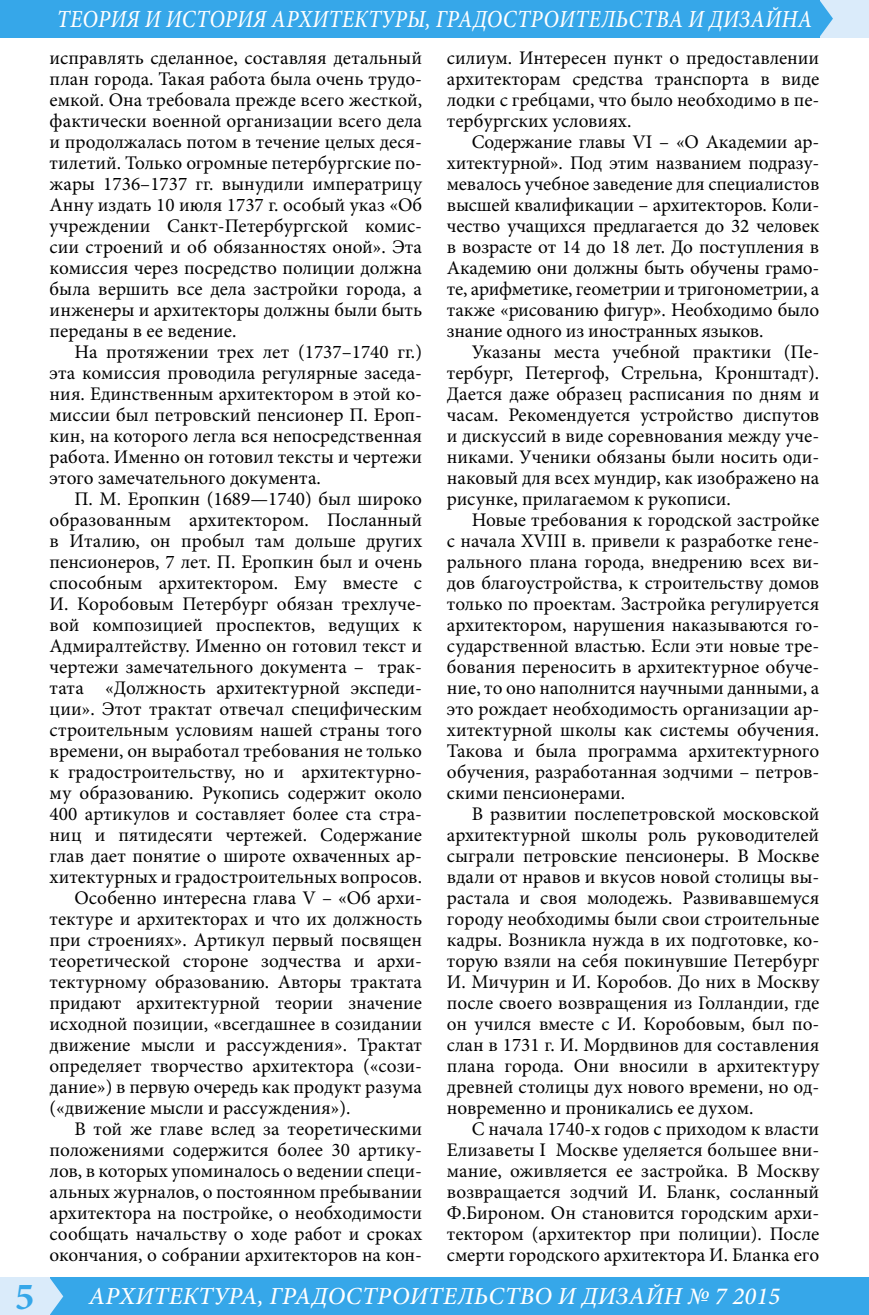
<style>
.page{position:relative;width:869px;height:1315px;background:#fff}
.page>*{position:absolute;margin:0;border:0;box-sizing:border-box;transform-origin:0 0}
.t1{font:700 38.5px "Minion Pro";color:#36a7e9}
.t2{font:italic 500 24.5px "Minion Pro";letter-spacing:.01em;color:#fff;scale:.88 1}
.t3{font:italic 500 24.5px "Minion Pro";letter-spacing:.01em;color:#fff}
.t4{font:19.25px/21px "Minion Pro";color:#000;text-align:justify}
</style>
<div class="page">
<div style="left:46px;top:1277px;width:822px;height:38px;background:#36a7e9"></div>
<div style="left:819px;top:0;width:49px;height:37px;background:#daebfa"></div>
<div style="left:0;top:1277px;width:50px;height:38px;background:#daebfa"></div>
<div style="left:0;top:0;width:819px;height:37px;background:#36a7e9"></div>
<svg style="left:50px;top:1278px;width:13px;height:37px"></svg>
<svg style="left:819px;top:0;width:13px;height:37px"></svg>
<p class="t2" style="left:57px;top:2px;width:859px">ТЕОРИЯ И ИСТОРИЯ АРХИТЕКТУРЫ, ГРАДОСТРОИТЕЛЬСТВА И ДИЗАЙНА</p>
<p class="t4" style="left:50px;top:47px;width:374px">исправлять сделанное, составляя детальный план города. Такая работа была очень трудо&shy;емкой. Она требовала прежде всего жесткой, фактически военной организации всего дела и продолжалась потом в течение целых деся&shy;тилетий. Только огромные петербургские по&shy;жары 1736–1737 гг. вынудили императрицу Анну издать 10 июля 1737 г. особый указ «Об учреждении Санкт-Петербургской комис&shy;сии строений и об обязанностях оной». Эта комиссия через посредство полиции должна была вершить все дела застройки города, а инженеры и архитекторы должны были быть переданы в ее ведение.</p>
<p class="t4" style="left:50px;top:341px;width:374px;text-indent:25px">На протяжении трех лет (1737–1740 гг.) эта комиссия проводила регулярные заседа&shy;ния. Единственным архитектором в этой ко&shy;миссии был петровский пенсионер П. Ероп&shy;кин, на которого легла вся непосредственная работа. Именно он готовил тексты и чертежи этого замечательного документа.</p>
<p class="t4" style="left:50px;top:488px;width:374px;text-indent:25px">П. М. Еропкин (1689—1740) был широко образованным архитектором. Посланный в Италию, он пробыл там дольше других пенсионеров, 7 лет. П. Еропкин был и очень способным архитектором. Ему вместе с И. Коробовым Петербург обязан трехлуче&shy;вой композицией проспектов, ведущих к Адмиралтейству. Именно он готовил текст и чертежи замечательного документа – трак&shy;тата «Должность архитектурной экспеди&shy;ции». Этот трактат отвечал специфическим строительным условиям нашей страны того времени, он выработал требования не только к градостроительству, но и архитектурно&shy;му образованию. Рукопись содержит около 400 артикулов и составляет более ста стра&shy;ниц и пятидесяти чертежей. Содержание глав дает понятие о широте охваченных ар&shy;хитектурных и градостроительных вопросов.</p>
<p class="t4" style="left:50px;top:887px;width:374px;text-indent:25px">Особенно интересна глава V – «Об архи&shy;тектуре и архитекторах и что их должность при строениях». Артикул первый посвящен теоретической стороне зодчества и архи&shy;тектурному образованию. Авторы трактата придают архитектурной теории значение исходной позиции, «всегдашнее в созидании движение мысли и рассуждения». Трактат определяет творчество архитектора («сози&shy;дание») в первую очередь как продукт разума («движение мысли и рассуждения»).</p>
<p class="t4" style="left:50px;top:1118px;width:374px;text-indent:25px">В той же главе вслед за теоретическими положениями содержится более 30 артику&shy;лов, в которых упоминалось о ведении специ&shy;альных журналов, о постоянном пребывании архитектора на постройке, о необходимости сообщать начальству о ходе работ и сроках окончания, о собрании архитекторов на кон-</p>
<p class="t4" style="left:446px;top:47px;width:374px">силиум. Интересен пункт о предоставлении архитекторам средства транспорта в виде лодки с гребцами, что было необходимо в пе&shy;тербургских условиях.</p>
<p class="t4" style="left:446px;top:131px;width:374px;text-indent:25px">Содержание главы VI – «О Академии ар&shy;хитектурной». Под этим названием подразу&shy;мевалось учебное заведение для специалистов высшей квалификации – архитекторов. Коли&shy;чество учащихся предлагается до 32 человек в возрасте от 14 до 18 лет. До поступления в Академию они должны быть обучены грамо&shy;те, арифметике, геометрии и тригонометрии, а также «рисованию фигур». Необходимо было знание одного из иностранных языков.</p>
<p class="t4" style="left:446px;top:341px;width:374px;text-indent:25px">Указаны места учебной практики (Пе&shy;тербург, Петергоф, Стрельна, Кронштадт).<br>Дается даже образец расписания по дням и часам. Рекомендуется устройство диспутов и дискуссий в виде соревнования между уче&shy;никами. Ученики обязаны были носить оди&shy;наковый для всех мундир, как изображено на рисунке, прилагаемом к рукописи.</p>
<p class="t4" style="left:446px;top:509px;width:374px;text-indent:25px">Новые требования к городской застройке с начала XVIII в. привели к разработке гене&shy;рального плана города, внедрению всех ви&shy;дов благоустройства, к строительству домов только по проектам. Застройка регулируется архитектором, нарушения наказываются го&shy;сударственной властью. Если эти новые тре&shy;бования переносить в архитектурное обуче&shy;ние, то оно наполнится научными данными, а это рождает необходимость организации ар&shy;хитектурной школы как системы обучения.<br>Такова и была программа архитектурного обучения, разработанная зодчими – петров&shy;скими пенсионерами.</p>
<p class="t4" style="left:446px;top:803px;width:374px;text-indent:25px">В развитии послепетровской московской архитектурной школы роль руководителей сыграли петровские пенсионеры. В Москве вдали от нравов и вкусов новой столицы вы&shy;растала и своя молодежь. Развивавшемуся городу необходимы были свои строительные кадры. Возникла нужда в их подготовке, ко&shy;торую взяли на себя покинувшие Петербург И. Мичурин и И. Коробов. До них в Москву после своего возвращения из Голландии, где он учился вместе с И. Коробовым, был по&shy;слан в 1731 г. И. Мордвинов для составления плана города. Они вносили в архитектуру древней столицы дух нового времени, но од&shy;новременно и проникались ее духом.</p>
<p class="t4" style="left:446px;top:1118px;width:374px;text-indent:25px">С начала 1740-х годов с приходом к власти Елизаветы I Москве уделяется большее вни&shy;мание, оживляется ее застройка. В Москву возвращается зодчий И. Бланк, сосланный Ф.Бироном. Он становится городским архи&shy;тектором (архитектор при полиции). После смерти городского архитектора И. Бланка его</p>
<h1 class="t1" style="left:15px;top:1269px;width:21px">5</h1>
<p class="t3" style="left:89px;top:1279px;width:692px">АРХИТЕКТУРА, ГРАДОСТРОИТЕЛЬСТВО И ДИЗАЙН № 7 2015</p>
</div>
